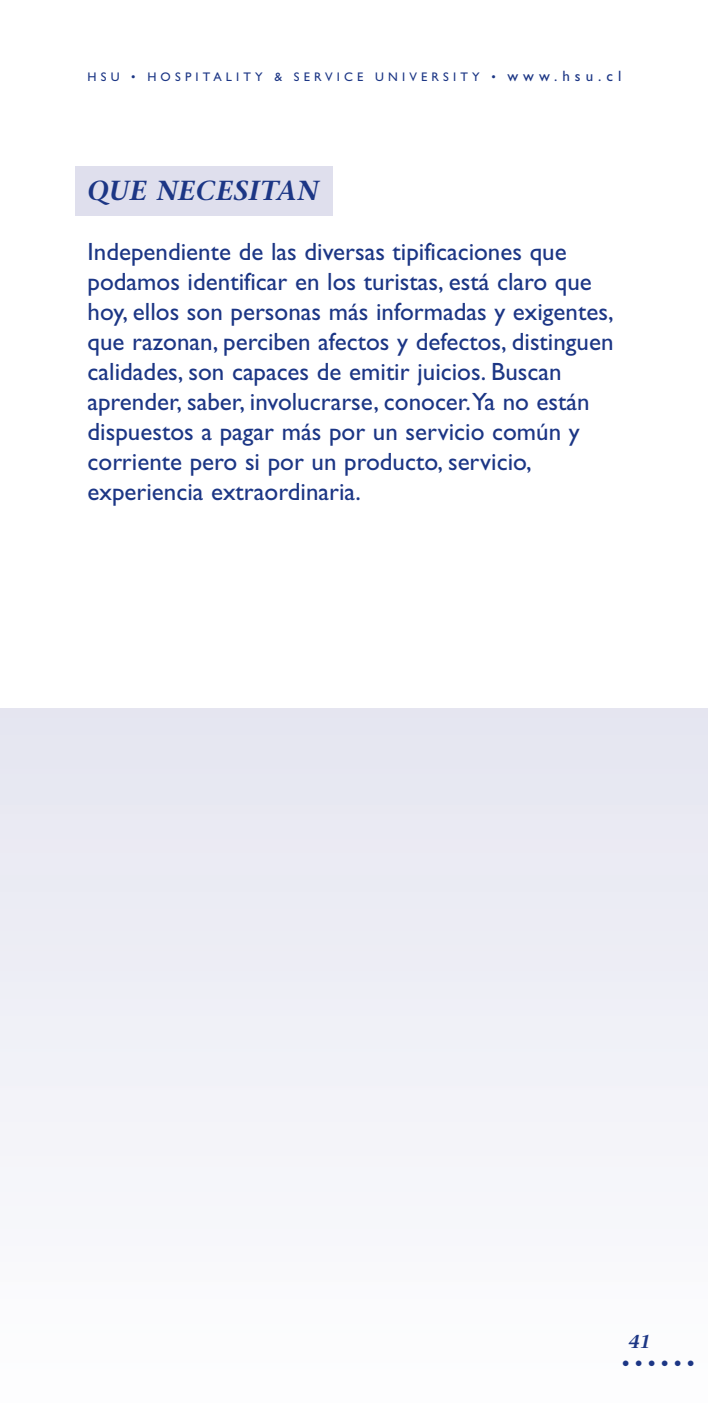
<style>
.page{position:relative;width:709px;height:1418px;background:#fff}
.page>*{position:absolute;margin:0;border:0;box-sizing:border-box;transform-origin:0 0}
.t1{font:italic 600 27.5px "Stone Serif";color:#1c3685}
.t2{font:25px/30px "Gill Sans";color:#1c3685}
.t3{font:22.5px "Gill Sans";color:#1c3685}
.t4{font:italic 600 18.75px "Stone Serif";color:#1c3685}
.t5{font:12.5px "Gill Sans";letter-spacing:.335em;color:#1c3685}
.s1{font-size:15px}
</style>
<div class="page">
<div style="left:0;top:709px;width:708px;height:708px;background:#f1f2f8"></div>
<div style="left:75px;top:166px;width:258px;height:49px;background:#dfdfed"></div>
<p class="t5" style="left:88px;top:69px;width:535px">HSU • HOSPITALITY &amp; SERVICE UNIVERSITY • <span class="s1">www.hsu.cl</span></p>
<p class="t1" style="left:88px;top:174px;width:233px">QUE NECESITAN</p>
<p class="t2" style="left:88px;top:236px;width:527px">Independiente de las diversas tipificaciones que podamos identificar en los turistas, está claro que hoy, ellos son personas más informadas y exigentes, que razonan, perciben afectos y defectos, distinguen calidades, son capaces de emitir juicios. Buscan aprender, saber, involucrarse, conocer.Ya no están dispuestos a pagar más por un servicio común y corriente pero si por un producto, servicio, experiencia extraordinaria.</p>
<p class="t4" style="left:628px;top:1329px;width:24px">41</p>
<p class="t3" style="left:621px;top:1349px;width:75px">••••••</p>
</div>
